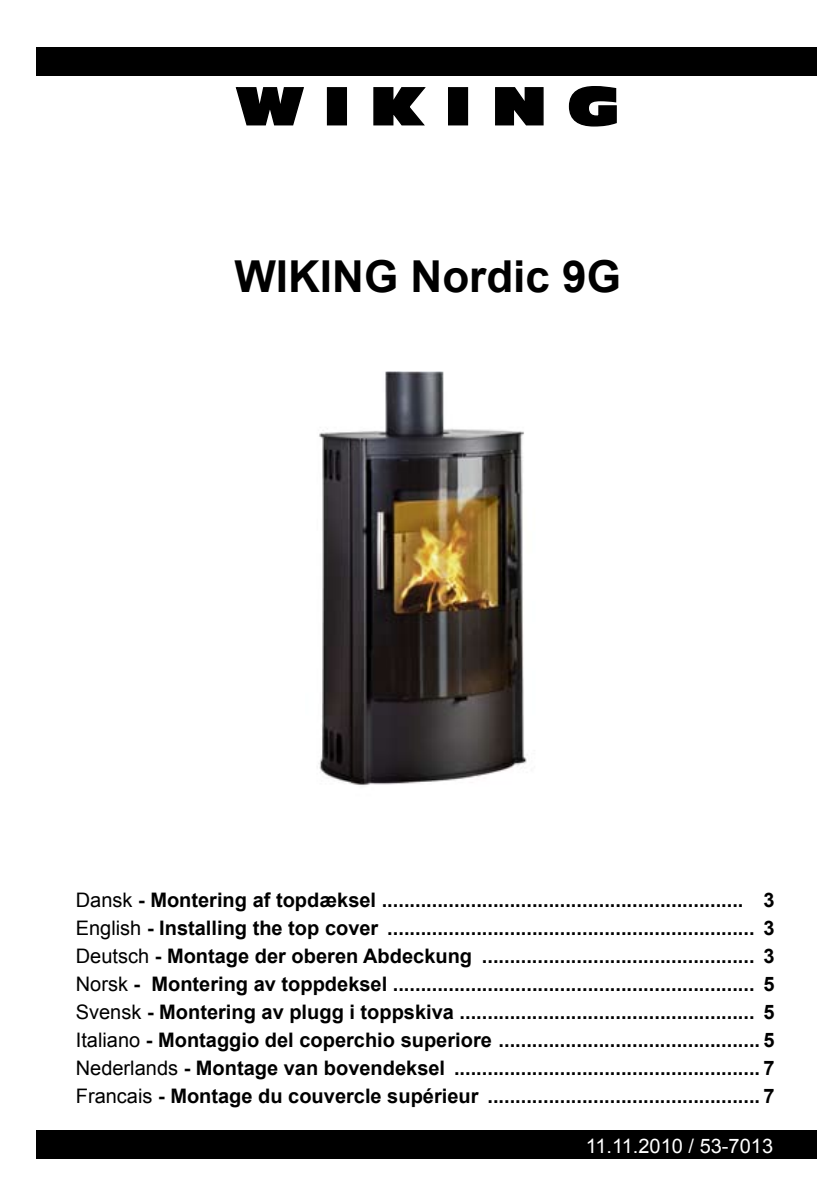
<style>
.page{position:relative;width:840px;height:1191px;background:#fff}
.page>*{position:absolute;margin:0;border:0;box-sizing:border-box;transform-origin:0 0}
.t1{font:700 44px "Arial";color:#000}
.t2{font:700 20px/28px "Arial";color:#000;text-align:justify}
.t3{font:20px "Arial";color:#fff}
.s1{font-weight:400}
</style>
<div class="page">
<svg style="left:235px;top:87px;width:69px;height:39px"></svg>
<div style="left:327px;top:88px;width:19px;height:37px;background:#000"></div>
<div style="left:327px;top:87px;width:20px;height:38px;border:1px solid #000"></div>
<svg style="left:373px;top:87px;width:53px;height:39px"></svg>
<div style="left:448px;top:88px;width:19px;height:37px;background:#000"></div>
<div style="left:447px;top:87px;width:21px;height:38px;border:1px solid #000"></div>
<svg style="left:495px;top:87px;width:49px;height:39px;background:#1b1b1b"></svg>
<svg style="left:568px;top:86px;width:48px;height:40px"></svg>
<div style="left:36px;top:1130px;width:780px;height:29px;background:#000"></div>
<div style="left:36px;top:47px;width:780px;height:29px;background:#000"></div>
<img style="left:318px;top:371px;width:209px;height:415px">
<h1 class="t1" style="left:234px;top:248px;width:388px">WIKING Nordic 9G</h1>
<p class="t2" style="left:76px;top:886px;width:700px"><span class="s1">Dansk</span> - Montering af topdæksel ................................................................. 3<br><span class="s1">English</span> - Installing the top cover .................................................................. 3<br><span class="s1">Deutsch</span> - Montage der oberen Abdeckung ................................................. 3<br><span class="s1">Norsk</span> - Montering av toppdeksel ................................................................. 5<br><span class="s1">Svensk</span> - Montering av plugg i toppskiva ..................................................... 5<br><span class="s1">Italiano</span> - Montaggio del coperchio superiore ............................................... 5<br><span class="s1">Nederlands</span> - Montage van bovendeksel ....................................................... 7<br><span class="s1">Francais</span> - Montage du couvercle supérieur ................................................. 7</p>
<p class="t3" style="left:585px;top:1132px;width:189px">11 .11 .201 0 / 53-701 3</p>
</div>
